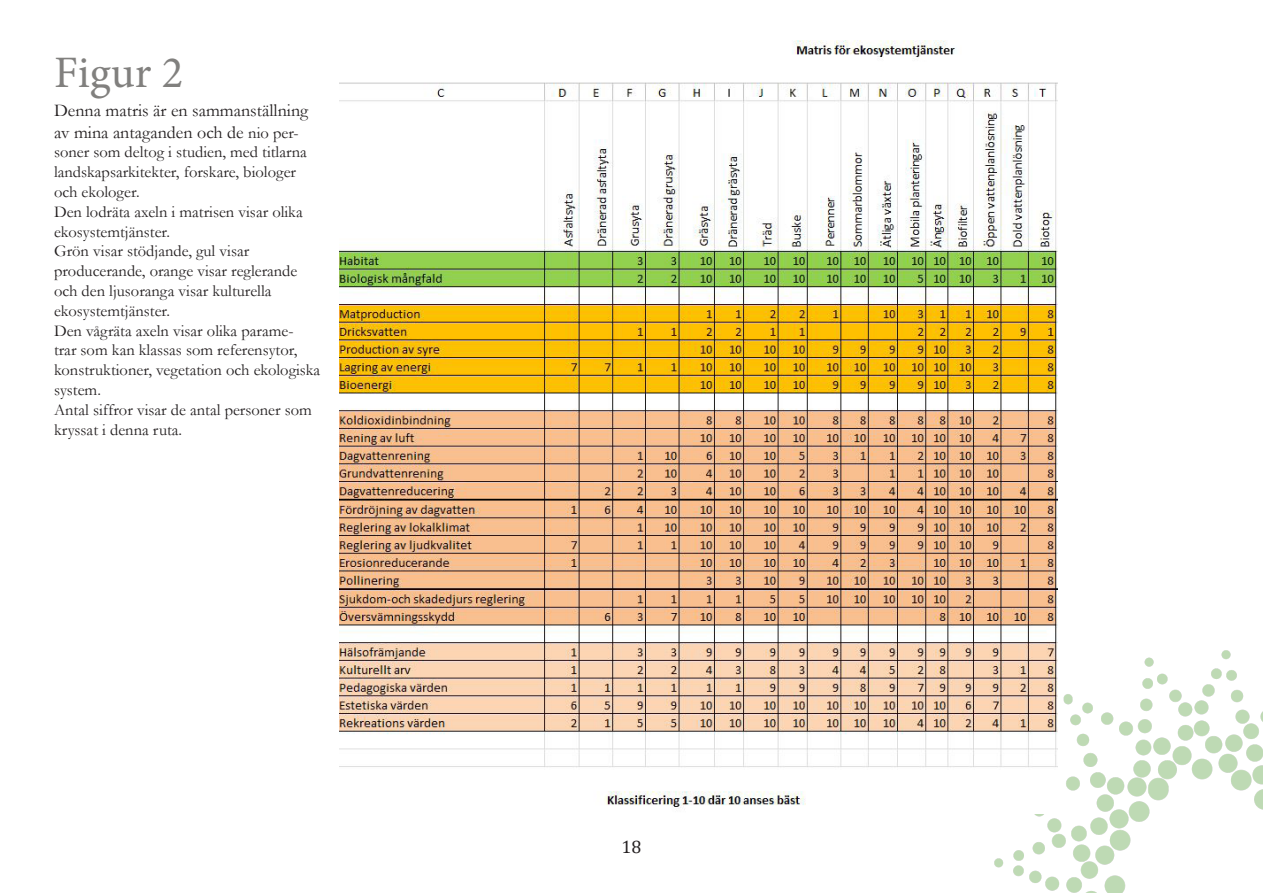
<style>
.page{position:relative;width:1263px;height:893px;background:#fff}
.page>*{position:absolute;margin:0;border:0;box-sizing:border-box;transform-origin:0 0}
.t1{font:45px "Minion Pro";color:#81807e}
.t2{font:18px/21.6px "Garamond";color:#231f20}
.t3{font:18px "Cambria";color:#231f20}
.t4{font:16.5px/19.8px "Garamond";color:#231f20}
.s1{font-size:16.5px}
</style>
<div class="page">
<img style="left:994px;top:650px;width:269px;height:243px">
<img style="left:339px;top:40px;width:718px;height:773px">
<p class="t1" style="left:54px;top:42px;width:131px">Figur 2</p>
<p class="t2" style="left:54px;top:99px;width:256px">Denna matris är en sammanställning av mina antaganden och de <span class="s1">nio per-</span></p>
<p class="t4" style="left:54px;top:142px;width:254px">soner som deltog i studien, med titlarna landskapsarkitekter, forskare, biologer och ekologer.</p>
<p class="t4" style="left:54px;top:201px;width:250px">Den lodräta axeln i matrisen visar olika ekosystemtjänster.</p>
<p class="t4" style="left:54px;top:241px;width:197px">Grön visar stödjande, gul visar</p>
<p class="t4" style="left:54px;top:261px;width:245px">producerande, orange visar reglerande och den ljusoranga visar kulturella</p>
<p class="t4" style="left:54px;top:300px;width:118px">ekosystemtjänster.</p>
<p class="t4" style="left:54px;top:320px;width:268px">Den vågräta axeln visar olika parame-<br>trar som kan klassas som referensytor, konstruktioner, vegetation och ekologiska system.</p>
<p class="t4" style="left:54px;top:399px;width:259px">Antal siffror visar de antal personer som kryssat i denna ruta.</p>
<p class="t3" style="left:621px;top:836px;width:21px">18</p>
</div>
